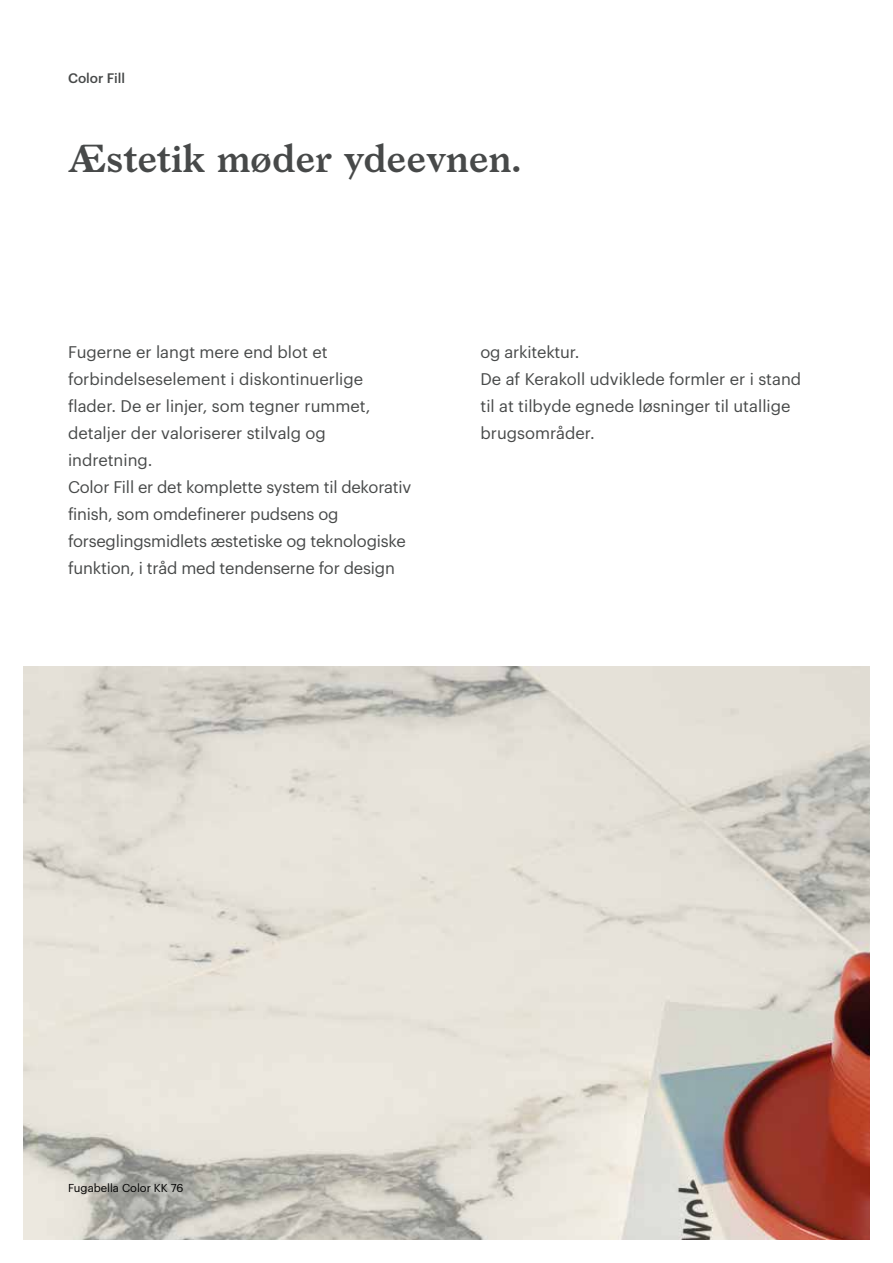
<style>
.page{position:relative;width:893px;height:1263px;background:#fff}
.page>*{position:absolute;margin:0;border:0;box-sizing:border-box;transform-origin:0 0}
.t1{font:600 37.5px "Larish Neue";color:#474949}
.t2{font:16.5px/27px "Graphik";color:#474949}
.t3{font:500 13.5px "Graphik";color:#474949}
.t4{font:11.25px "Graphik";color:#000}
</style>
<div class="page">
<img style="left:23px;top:667px;width:847px;height:572px">
<p class="t3" style="left:68px;top:68px;width:59px">Color Fill</p>
<h1 class="t1" style="left:68px;top:130px;width:455px">Æstetik møder ydeevnen.</h1>
<p class="t2" style="left:68px;top:337px;width:345px">Fugerne er langt mere end blot et forbindelseselement i diskontinuerlige flader. De er linjer, som tegner rummet, detaljer der valoriserer stilvalg og indretning.<br>Color Fill er det komplette system til dekorativ finish, som omdefinerer pudsens og forseglingsmidlets æstetiske og teknologiske funktion, i tråd med tendenserne for design</p>
<p class="t2" style="left:480px;top:337px;width:322px">og arkitektur.<br>De af Kerakoll udviklede formler er i stand til at tilbyde egnede løsninger til utallige brugsområder.</p>
<p class="t4" style="left:68px;top:1179px;width:117px">Fugabella Color KK 76</p>
</div>
